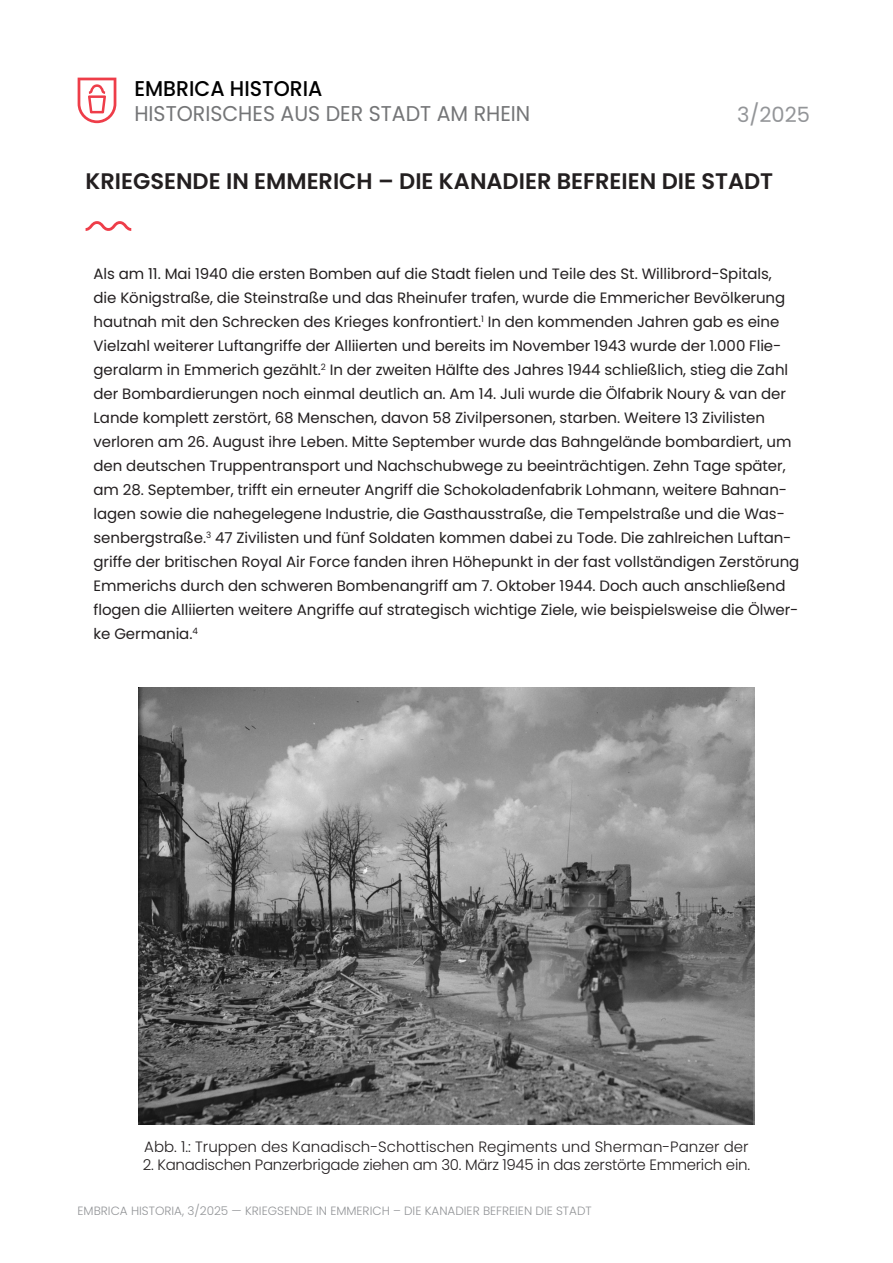
<style>
.page{position:relative;width:893px;height:1263px;background:#fff}
.page>*{position:absolute;margin:0;border:0;box-sizing:border-box;transform-origin:0 0}
.t1{font:600 22.5px "Poppins";color:#231f20}
.t2{font:21.3px/25.5px "Poppins";color:#747577;scale:.96 1}
.t3{font:21px "Poppins";color:#939598}
.t4{font:15px/24px "Poppins";letter-spacing:-.005em;color:#231f20}
.t5{font:300 15px "Poppins";letter-spacing:-.02em;color:#231f20}
.t6{font:300 15px "Poppins";color:#231f20}
.t7{font:300 12px "Poppins";color:#939598}
.s1{font-weight:500;color:#000}
</style>
<div class="page">
<svg style="left:78px;top:78px;width:38px;height:45px"></svg>
<svg style="left:86px;top:221px;width:45px;height:10px"></svg>
<img style="left:138px;top:688px;width:617px;height:436px">
<p class="t2" style="left:134px;top:76px;width:414px"><span class="s1">EMBRICA HISTORIA<br></span>HISTORISCHES AUS DER STADT AM RHEIN</p>
<p class="t3" style="left:737px;top:102px;width:74px">3/2025</p>
<p class="t1" style="left:86px;top:169px;width:689px">KRIEGSENDE IN EMMERICH – DIE KANADIER BEFREIEN DIE STADT</p>
<p class="t4" style="left:94px;top:261px;width:707px">Als am 11. Mai 1940 die ersten Bomben auf die Stadt fielen und Teile des St. Willibrord-Spitals,<br>die Königstraße, die Steinstraße und das Rheinufer trafen, wurde die Emmericher Bevölkerung hautnah mit den Schrecken des Krieges konfrontiert.<sup>1</sup> In den kommenden Jahren gab es eine Vielzahl weiterer Luftangriffe der Alliierten und bereits im November 1943 wurde der 1.000 Flie&shy;geralarm in Emmerich gezählt.<sup>2</sup> In der zweiten Hälfte des Jahres 1944 schließlich, stieg die Zahl der Bombardierungen noch einmal deutlich an. Am 14. Juli wurde die Ölfabrik Noury &amp; van der Lande komplett zerstört, 68 Menschen, davon 58 Zivilpersonen, starben. Weitere 13 Zivilisten verloren am 26. August ihre Leben. Mitte September wurde das Bahngelände bombardiert, um den deutschen Truppentransport und Nachschubwege zu beeinträchtigen. Zehn Tage später, am 28. September, trifft ein erneuter Angriff die Schokoladenfabrik Lohmann, weitere Bahnan&shy;lagen sowie die nahegelegene Industrie, die Gasthausstraße, die Tempelstraße und die Was&shy;senbergstraße.<sup>3</sup> 47 Zivilisten und fünf Soldaten kommen dabei zu Tode. Die zahlreichen Luftan&shy;griffe der britischen Royal Air Force fanden ihren Höhepunkt in der fast vollständigen Zerstörung Emmerichs durch den schweren Bombenangriff am 7. Oktober 1944. Doch auch anschließend flogen die Alliierten weitere Angriffe auf strategisch wichtige Ziele, wie beispielsweise die Ölwer&shy;ke Germania.<sup>4</sup></p>
<p class="t6" style="left:144px;top:1137px;width:606px">Abb. 1.: Truppen des Kanadisch-Schottischen Regiments und Sherman-Panzer der</p>
<p class="t5" style="left:143px;top:1155px;width:609px">2. Kanadischen Panzerbrigade ziehen am 30. März 1945 in das zerstörte Emmerich ein.</p>
<p class="t7" style="left:78px;top:1203px;width:516px">EMBRICA HISTORIA, 3/2025 — KRIEGSENDE IN EMMERICH – DIE KANADIER BEFREIEN DIE STADT</p>
</div>
